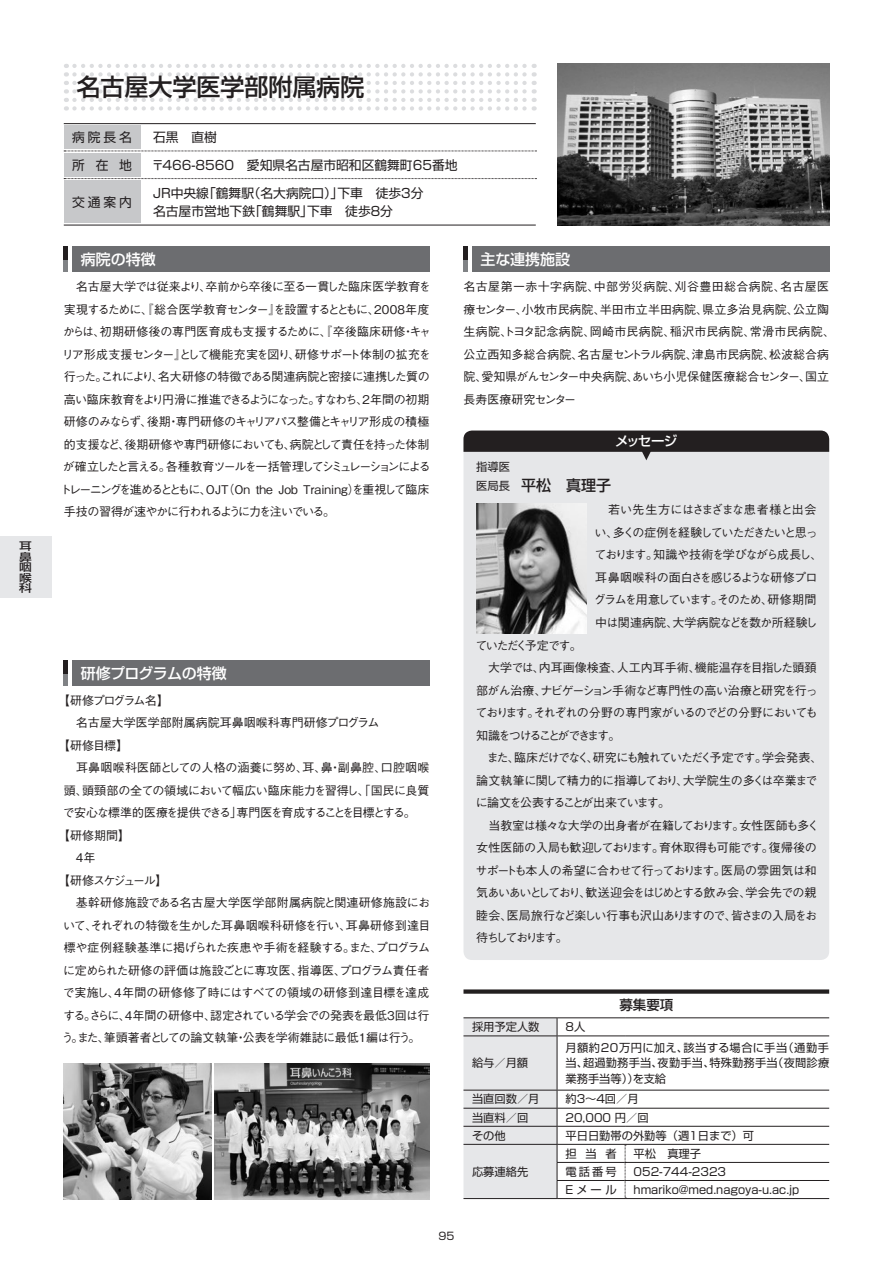
<style>
.page{position:relative;width:893px;height:1263px;background:#fff}
.page>*{position:absolute;margin:0;border:0;box-sizing:border-box;transform-origin:0 0}
.t1{font:500 24px "Shin Go Pro";color:#231f20}
.t2{font:500 15px "Shin Go Pro";color:#fff}
.t3{font:500 15px "Shin Go Pro";letter-spacing:-.035em;color:#fff}
.t4{font:500 15px "Shin Go Pro";color:#231f20}
.t5{font:500 13.5px "Shin Go Pro";letter-spacing:-.09em;color:#fff}
.t6{font:500 13.5px "Shin Go Pro";color:#231f20}
.t7{font:12.75px/27.6px "Shin Go Pro";color:#231f20}
.t8{font:500 12px/22.5px "Gothic BBB Pro";letter-spacing:-.075em;color:#231f20}
.t9{font:500 12px "Gothic BBB Pro";letter-spacing:-.045em;color:#231f20}
.t10{font:500 12px/22.5px "Gothic BBB Pro";color:#231f20}
.t11{font:500 12px/22.5px "Gothic BBB Pro";letter-spacing:-.085em;color:#231f20}
.t12{font:500 12px "Gothic BBB Pro";letter-spacing:.015em;color:#231f20}
.t13{font:500 12px "Gothic BBB Pro";letter-spacing:-.13em;color:#231f20}
.t14{font:500 12px "Gothic BBB Pro";letter-spacing:-.135em;color:#231f20}
.t15{font:500 12px "Gothic BBB Pro";letter-spacing:-.065em;color:#231f20}
.t16{font:500 12px "Gothic BBB Pro";letter-spacing:-.07em;color:#231f20}
.t17{font:500 12px "Gothic BBB Pro";letter-spacing:-.015em;color:#231f20}
.t18{font:500 12px "Gothic BBB Pro";letter-spacing:.02em;color:#231f20}
.t19{font:500 12px "Gothic BBB Pro";letter-spacing:-.02em;color:#231f20}
.t20{font:500 12px "Gothic BBB Pro";letter-spacing:-.025em;color:#231f20}
.t21{font:500 12px "Gothic BBB Pro";letter-spacing:-.095em;color:#231f20}
.t22{font:500 12px "Gothic BBB Pro";letter-spacing:-.1em;color:#231f20}
.t23{font:500 12px "Gothic BBB Pro";letter-spacing:-.14em;color:#231f20}
.t24{font:11.25px/15.8px "Shin Go Pro";color:#231f20;text-align:justify}
.t25{font:500 10.65px/10.6px "Shin Go Pro";color:#231f20;text-align:justify;scale:1.2 1}
.t26{font:10.5px "Shin Go Pro";color:#231f20}
.s1{font-weight:400;font-size:11.25px}
</style>
<div class="page">
<svg style="left:66px;top:64px;width:1px;height:47px"></svg>
<svg style="left:74px;top:64px;width:461px;height:47px"></svg>
<div style="left:64px;top:125px;width:76px;height:24px;background:#c7c8ca"></div>
<div style="left:64px;top:153px;width:76px;height:23px;background:#c7c8ca"></div>
<div style="left:64px;top:181px;width:76px;height:42px;background:#c7c8ca"></div>
<hr style="left:64px;top:123px;width:472px;height:1px;background:#231f20">
<svg style="left:64px;top:151px;width:472px;height:1px"></svg>
<svg style="left:64px;top:178px;width:472px;height:1px"></svg>
<hr style="left:64px;top:225px;width:472px;height:1px;background:#231f20">
<img style="left:557px;top:64px;width:272px;height:161px">
<hr style="left:463px;top:1017px;width:94px;height:1px;background:#231f20">
<hr style="left:557px;top:1017px;width:68px;height:1px;background:#231f20">
<hr style="left:625px;top:1017px;width:204px;height:1px;background:#231f20">
<hr style="left:557px;top:1035px;width:68px;height:1px;background:#231f20">
<hr style="left:625px;top:1035px;width:204px;height:1px;background:#231f20">
<hr style="left:557px;top:1090px;width:68px;height:1px;background:#231f20">
<hr style="left:625px;top:1090px;width:204px;height:1px;background:#231f20">
<hr style="left:557px;top:1108px;width:68px;height:1px;background:#231f20">
<hr style="left:625px;top:1108px;width:204px;height:1px;background:#231f20">
<hr style="left:557px;top:1126px;width:68px;height:1px;background:#231f20">
<hr style="left:625px;top:1126px;width:204px;height:1px;background:#231f20">
<hr style="left:557px;top:1144px;width:68px;height:1px;background:#231f20">
<hr style="left:625px;top:1144px;width:204px;height:1px;background:#231f20">
<hr style="left:557px;top:1162px;width:68px;height:1px;background:#231f20">
<hr style="left:625px;top:1162px;width:204px;height:1px;background:#231f20">
<hr style="left:557px;top:1180px;width:68px;height:1px;background:#231f20">
<hr style="left:625px;top:1180px;width:204px;height:1px;background:#231f20">
<hr style="left:463px;top:1198px;width:94px;height:1px;background:#231f20">
<hr style="left:557px;top:1198px;width:68px;height:1px;background:#231f20">
<hr style="left:625px;top:1198px;width:204px;height:1px;background:#231f20">
<svg style="left:463px;top:1018px;width:95px;height:180px;background:#dfe0e2"></svg>
<hr style="left:463px;top:1090px;width:94px;height:1px;background:#231f20">
<hr style="left:463px;top:1108px;width:94px;height:1px;background:#231f20">
<svg style="left:625px;top:1145px;width:1px;height:53px"></svg>
<div style="left:463px;top:989px;width:366px;height:5px;background:#231f20"></div>
<hr style="left:64px;top:247px;width:4px;height:25px;background:#231f20">
<div style="left:72px;top:247px;width:357px;height:25px;background:#6c6d70"></div>
<hr style="left:64px;top:260px;width:4px;height:12px;background:#808285">
<div style="left:463px;top:247px;width:5px;height:25px;background:#231f20"></div>
<div style="left:472px;top:247px;width:357px;height:25px;background:#6c6d70"></div>
<div style="left:463px;top:260px;width:5px;height:12px;background:#808285"></div>
<hr style="left:64px;top:660px;width:4px;height:26px;background:#231f20">
<div style="left:72px;top:660px;width:357px;height:26px;background:#6c6d70"></div>
<hr style="left:64px;top:674px;width:4px;height:12px;background:#808285">
<img style="left:64px;top:1063px;width:148px;height:136px">
<img style="left:215px;top:1063px;width:214px;height:136px">
<div style="left:0;top:536px;width:51px;height:62px;background:#e6e7e9"></div>
<div style="left:463px;top:431px;width:366px;height:529px;background:#e6e7e9;border-radius:9px"></div>
<img style="left:476px;top:504px;width:111px;height:130px">
<svg style="left:463px;top:431px;width:366px;height:29px"></svg>
<p class="t25" style="left:19px;top:539px;width:12px">耳鼻咽喉科</p>
<h1 class="t1" style="left:77px;top:67px;width:290px">名古屋大学医学部附属病院</h1>
<p class="t7" style="left:72px;top:122px;width:61px">病院長名</p>
<p class="t7" style="left:151px;top:122px;width:308px">石黒　直樹<br>〒466-8560　愛知県名古屋市昭和区鶴舞町65番地</p>
<p class="t7" style="left:153px;top:182px;width:272px;line-height:18px">JR中央線「鶴舞駅（名大病院口）」下車　徒歩３分名古屋市営地下鉄「鶴舞駅」下車　徒歩８分</p>
<p class="t7" style="left:72px;top:149px;width:61px">所在地</p>
<p class="t7" style="left:72px;top:187px;width:61px">交通案内</p>
<p class="t2" style="left:81px;top:247px;width:76px">病院の特徴</p>
<p class="t2" style="left:480px;top:247px;width:91px">主な連携施設</p>
<p class="t9" style="left:64px;top:277px;width:369px">　名古屋大学では従来より、卒前から卒後に至る一貫した臨床医学教育を</p>
<p class="t9" style="left:64px;top:300px;width:367px">実現するために、『総合医学教育センター』を設置するとともに、2008年度</p>
<p class="t12" style="left:63px;top:322px;width:370px">からは、初期研修後の専門医育成も支援するために、『卒後臨床研修・キャ</p>
<p class="t9" style="left:62px;top:345px;width:370px">リア形成支援センター』として機能充実を図り、研修サポート体制の拡充を</p>
<p class="t15" style="left:64px;top:367px;width:367px">行った。これにより、名大研修の特徴である関連病院と密接に連携した質の</p>
<p class="t13" style="left:64px;top:390px;width:367px">高い臨床教育をより円滑に推進できるようになった。すなわち、２年間の初期</p>
<p class="t9" style="left:64px;top:412px;width:367px">研修のみならず、後期・専門研修のキャリアパス整備とキャリア形成の積極</p>
<p class="t16" style="left:64px;top:435px;width:367px">的支援など、後期研修や専門研修においても、病院として責任を持った体制</p>
<p class="t14" style="left:63px;top:457px;width:369px">が確立したと言える。各種教育ツールを一括管理してシミュレーションによる</p>
<p class="t9" style="left:60px;top:480px;width:371px">トレーニングを進めるとともに、OJT（On the Job Training）を重視して臨床</p>
<p class="t21" style="left:64px;top:502px;width:273px">手技の習得が速やかに行われるように力を注いでいる。</p>
<p class="t3" style="left:81px;top:660px;width:148px">研修プログラムの特徴</p>
<p class="t22" style="left:58px;top:690px;width:113px">【研修プログラム名】</p>
<p class="t10" style="left:64px;top:710px;width:317px">　名古屋大学医学部附属病院耳鼻咽喉科専門研修プログラム</p>
<p class="t9" style="left:58px;top:735px;width:72px">【研修目標】</p>
<p class="t18" style="left:64px;top:758px;width:367px">　耳鼻咽喉科医師としての人格の涵養に努め、耳、鼻・副鼻腔、口腔咽喉</p>
<p class="t19" style="left:64px;top:780px;width:367px">頭、頭頸部の全ての領域において幅広い臨床能力を習得し、「国民に良質</p>
<p class="t11" style="left:63px;top:800px;width:354px">で安心な標準的医療を提供できる」専門医を育成することを目標とする。</p>
<p class="t9" style="left:58px;top:825px;width:74px">【研修期間】</p>
<p class="t9" style="left:64px;top:848px;width:33px">　4年</p>
<p class="t23" style="left:58px;top:870px;width:111px">【研修スケジュール】</p>
<p class="t12" style="left:64px;top:893px;width:368px">　基幹研修施設である名古屋大学医学部附属病院と関連研修施設にお</p>
<p class="t9" style="left:63px;top:915px;width:369px">いて、それぞれの特徴を生かした耳鼻咽喉科研修を行い、耳鼻研修到達目</p>
<p class="t20" style="left:64px;top:938px;width:368px">標や症例経験基準に掲げられた疾患や手術を経験する。また、プログラム</p>
<p class="t9" style="left:63px;top:960px;width:368px">に定められた研修の評価は施設ごとに専攻医、指導医、プログラム責任者</p>
<p class="t10" style="left:63px;top:980px;width:368px">で実施し、4年間の研修修了時にはすべての領域の研修到達目標を達成</p>
<p class="t9" style="left:63px;top:1005px;width:368px">する。さらに、4年間の研修中、認定されている学会での発表を最低3回は行</p>
<p class="t17" style="left:62px;top:1028px;width:360px">う。また、筆頭著者としての論文執筆・公表を学術雑誌に最低1編は行う。</p>
<p class="t10" style="left:463px;top:274px;width:373px">名古屋第一赤十字病院、中部労災病院、刈谷豊田総合病院、名古屋医療センター、小牧市民病院、半田市立半田病院、県立多治見病院、公立陶生病院、トヨタ記念病院、岡崎市民病院、稲沢市民病院、常滑市民病院、公立西知多総合病院、名古屋セントラル病院、津島市民病院、松波総合病院、愛知県がんセンター中央病院、あいち小児保健医療総合センター、国立長寿医療研究センター</p>
<p class="t5" style="left:615px;top:430px;width:64px">メッセージ</p>
<p class="t24" style="left:476px;top:458px;width:35px">指導医</p>
<p class="t4" style="left:476px;top:473px;width:136px"><span class="s1">医局長　</span>平松　真理子</p>
<p class="t11" style="left:594px;top:497px;width:230px">　若い先生方にはさまざまな患者様と出会い、多くの症例を経験していただきたいと思っております。知識や技術を学びながら成長し、耳鼻咽喉科の面白さを感じるような研修プログラムを用意しています。そのため、研修期間中は関連病院、大学病院などを数か所経験し</p>
<p class="t8" style="left:475px;top:632px;width:349px">ていただく予定です。<br>　大学では、内耳画像検査、人工内耳手術、機能温存を目指した頭頚部がん治療、ナビゲーション手術など専門性の高い治療と研究を行っております。それぞれの分野の専門家がいるのでどの分野においても知識をつけることができます。<br>　また、臨床だけでなく、研究にも触れていただく予定です。学会発表、論文執筆に関して精力的に指導しており、大学院生の多くは卒業までに論文を公表することが出来ています。<br>　当教室は様々な大学の出身者が在籍しております。女性医師も多く女性医師の入局も歓迎しております。育休取得も可能です。復帰後のサポートも本人の希望に合わせて行っております。医局の雰囲気は和気あいあいとしており、歓送迎会をはじめとする飲み会、学会先での親睦会、医局旅行など楽しい行事も沢山ありますので、皆さまの入局をお待ちしております。</p>
<p class="t6" style="left:619px;top:994px;width:55px">募集要項</p>
<p class="t24" style="left:472px;top:1018px;width:69px">採用予定人数</p>
<p class="t24" style="left:566px;top:1018px;width:21px">8人</p>
<p class="t24" style="left:472px;top:1054px;width:57px">給与／月額</p>
<p class="t24" style="left:566px;top:1038px;width:265px">月額約20万円に加え、該当する場合に手当（通勤手当、超過勤務手当、夜勤手当、特殊勤務手当（夜間診療業務手当等））を支給</p>
<p class="t24" style="left:472px;top:1090px;width:69px">当直回数／月</p>
<p class="t24" style="left:566px;top:1090px;width:75px">約3～4回／月</p>
<p class="t24" style="left:472px;top:1108px;width:58px">当直料／回</p>
<p class="t24" style="left:566px;top:1108px;width:85px">20,000 円／回</p>
<p class="t24" style="left:472px;top:1126px;width:35px">その他</p>
<p class="t24" style="left:566px;top:1126px;width:190px">平日日勤帯の外勤等（週1日まで）可</p>
<p class="t24" style="left:472px;top:1162px;width:58px">応募連絡先</p>
<p class="t24" style="left:566px;top:1144px;width:53px">担当者</p>
<p class="t24" style="left:634px;top:1144px;width:69px">平松　真理子</p>
<p class="t24" style="left:566px;top:1162px;width:53px">電話番号</p>
<p class="t24" style="left:634px;top:1162px;width:94px">052-744-2323</p>
<p class="t24" style="left:566px;top:1180px;width:53px">Eメール</p>
<p class="t24" style="left:634px;top:1180px;width:167px">hmariko@med.nagoya-u.ac.jp</p>
<p class="t26" style="left:438px;top:1228px;width:17px">95</p>
</div>
